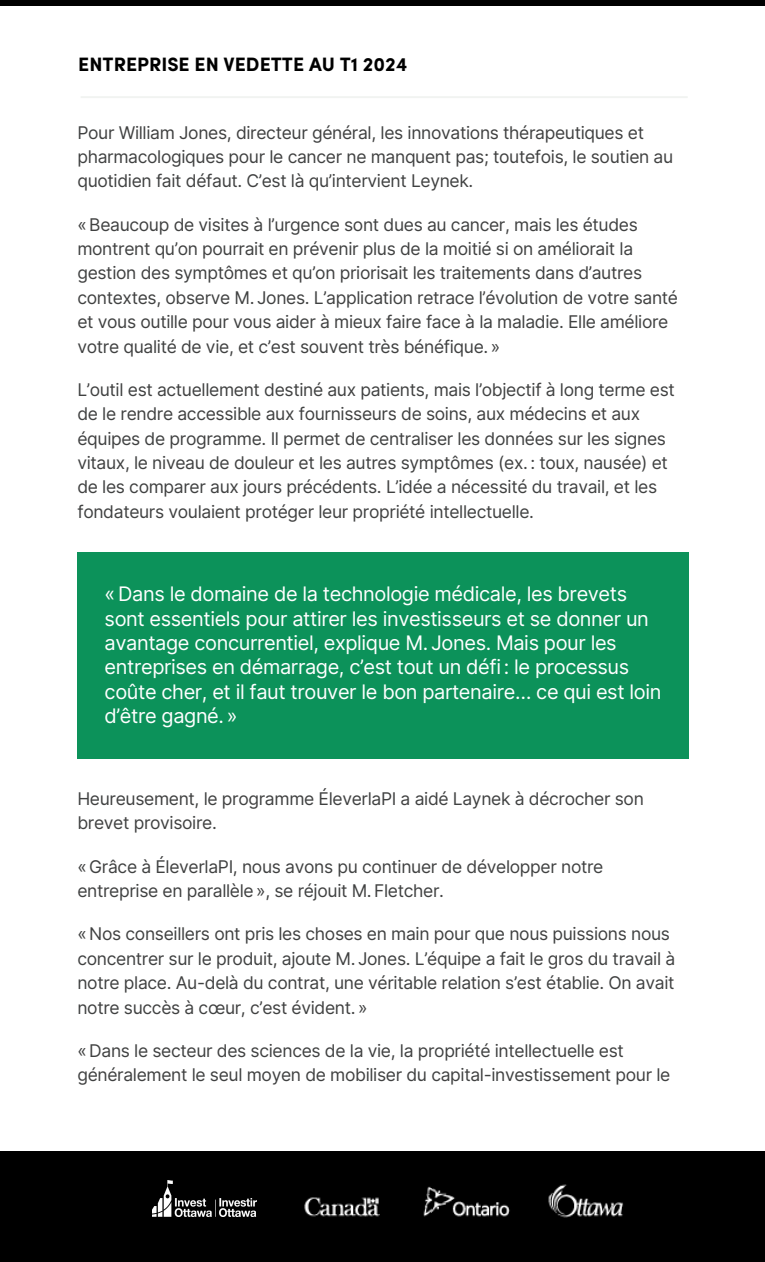
<style>
.page{position:relative;width:765px;height:1262px;background:#fff}
.page>*{position:absolute;margin:0;border:0;box-sizing:border-box;transform-origin:0 0}
.t1{font:20px/24.4px "Inter";letter-spacing:-.02em;color:#fff}
.t2{font:700 19.38px "Sofia Pro";color:#000}
.t3{font:17.5px/24.4px "Inter";letter-spacing:-.02em;color:#404141}
</style>
<div class="page">
<div style="left:0;top:0;width:765px;height:6px;background:#000"></div>
<div style="left:0;top:1151px;width:765px;height:111px;background:#000"></div>
<img style="left:423px;top:1184px;width:201px;height:34px">
<img style="left:153px;top:1180px;width:104px;height:36px">
<img style="left:304px;top:1197px;width:76px;height:20px">
<hr style="left:81px;top:96px;width:607px;height:2px;background:#f1f3f1">
<div style="left:77px;top:552px;width:612px;height:207px;background:#0c925a"></div>
<p class="t2" style="left:78px;top:56px;width:331px">ENTREPRISE EN VEDETTE AU T1 2024</p>
<p class="t3" style="left:77px;top:120px;width:597px">Pour William Jones, directeur général, les innovations thérapeutiques et pharmacologiques pour le cancer ne manquent pas; toutefois, le soutien au quotidien fait défaut. C’est là qu’intervient Leynek.</p>
<p class="t3" style="left:77px;top:212px;width:602px">« Beaucoup de visites à l’urgence sont dues au cancer, mais les études montrent qu’on pourrait en prévenir plus de la moitié si on améliorait la gestion des symptômes et qu’on priorisait les traitements dans d’autres contextes, observe M. Jones. L’application retrace l’évolution de votre santé et vous outille pour vous aider à mieux faire face à la maladie. Elle améliore votre qualité de vie, et c’est souvent très bénéfique. »</p>
<h2 class="t3" style="left:77px;top:377px;width:599px">L’outil est actuellement destiné aux patients, mais l’objectif à long terme est de le rendre accessible aux fournisseurs de soins, aux médecins et aux équipes de programme. Il permet de centraliser les données sur les signes vitaux, le niveau de douleur et les autres symptômes (ex. : toux, nausée) et de les comparer aux jours précédents. L’idée a nécessité du travail, et les fondateurs voulaient protéger leur propriété intellectuelle.</h2>
<p class="t1" style="left:105px;top:582px;width:558px">« Dans le domaine de la technologie médicale, les brevets sont essentiels pour attirer les investisseurs et se donner un avantage concurrentiel, explique M. Jones. Mais pour les entreprises en démarrage, c’est tout un défi : le processus coûte cher, et il faut trouver le bon partenaire… ce qui est loin d’être gagné. »</p>
<p class="t3" style="left:77px;top:786px;width:568px">Heureusement, le programme ÉleverlaPI a aidé Laynek à décrocher son brevet provisoire.</p>
<p class="t3" style="left:77px;top:854px;width:528px">« Grâce à ÉleverlaPI, nous avons pu continuer de développer notre entreprise en parallèle », se réjouit M. Fletcher.</p>
<p class="t3" style="left:77px;top:922px;width:599px">« Nos conseillers ont pris les choses en main pour que nous puissions nous concentrer sur le produit, ajoute M. Jones. L’équipe a fait le gros du travail à notre place. Au-delà du contrat, une véritable relation s’est établie. On avait notre succès à cœur, c’est évident. »</p>
<p class="t3" style="left:77px;top:1038px;width:595px">« Dans le secteur des sciences de la vie, la propriété intellectuelle est généralement le seul moyen de mobiliser du capital-investissement pour le</p>
</div>
